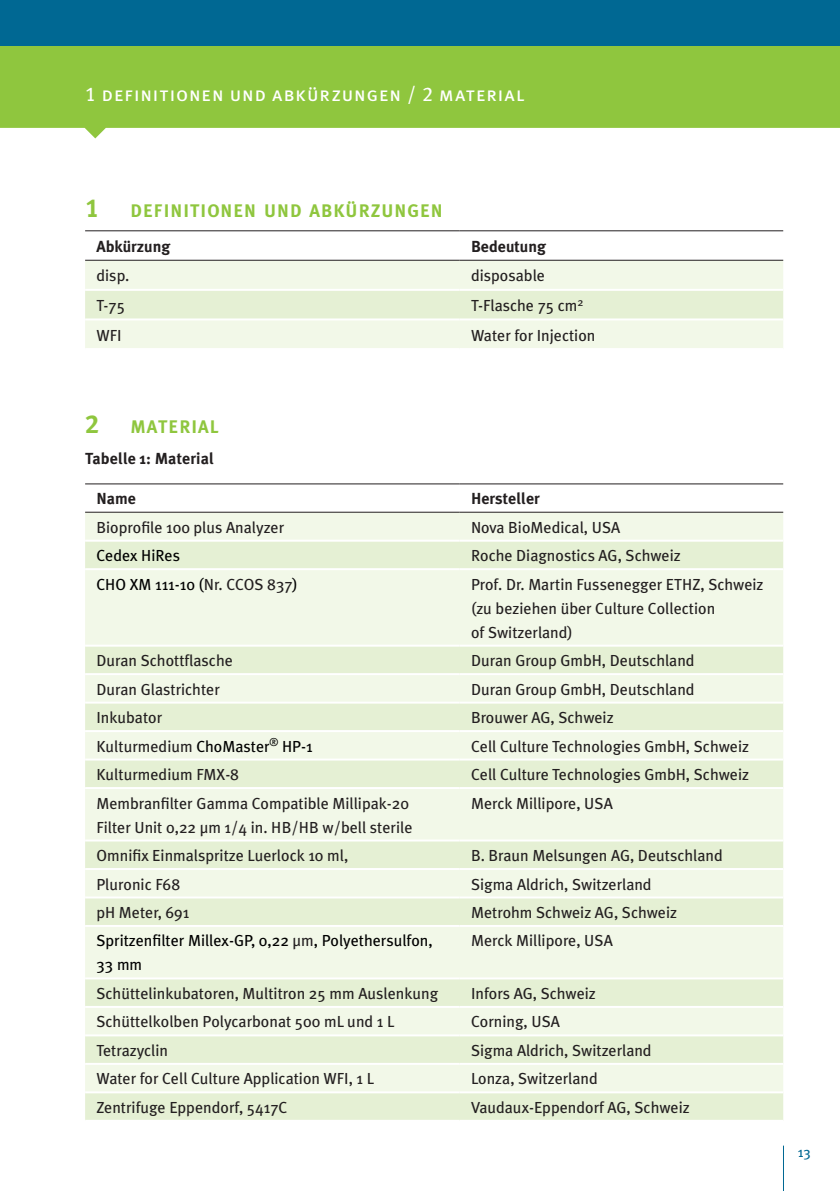
<style>
.page{position:relative;width:840px;height:1191px;background:#fff}
.page>*{position:absolute;margin:0;border:0;box-sizing:border-box;transform-origin:0 0}
.t1{font:20px "Meta Plus Book Caps";letter-spacing:.045em;color:#fff}
.t2{font:18.2px "Meta Plus Bold Caps";letter-spacing:.055em;color:#8fc63e}
.t3{font:16px/24px "Meta Plus";color:#231f20}
.t4{font:16px/24px "Meta Plus";color:#000}
.t5{font:700 16px "Meta Plus";color:#231f20}
.t6{font:14px "Meta Plus";color:#006893}
.s1{font-size:26px}
.s2{color:#231f20}
</style>
<div class="page">
<svg style="left:1px;top:45px;width:838px;height:93px;background:#99cb53"></svg>
<svg style="left:0;top:45px;width:1px;height:83px"></svg>
<div style="left:0;top:0;width:839px;height:45px;background:#006893"></div>
<hr style="left:782px;top:1145px;width:1px;height:46px;background:#006893">
<div style="left:85px;top:261px;width:697px;height:87px;background:#f2f8e8"></div>
<div style="left:85px;top:291px;width:697px;height:27px;background:#e5f0d4"></div>
<hr style="left:85px;top:289px;width:374px;height:2px;background:#fff">
<hr style="left:459px;top:289px;width:323px;height:2px;background:#fff">
<hr style="left:85px;top:318px;width:374px;height:2px;background:#fff">
<hr style="left:459px;top:318px;width:323px;height:2px;background:#fff">
<hr style="left:85px;top:230px;width:374px;height:1px;background:#231f20">
<hr style="left:459px;top:230px;width:323px;height:1px;background:#231f20">
<hr style="left:85px;top:260px;width:374px;height:1px;background:#231f20">
<hr style="left:459px;top:260px;width:323px;height:1px;background:#231f20">
<svg style="left:85px;top:484px;width:697px;height:28px"></svg>
<div style="left:85px;top:513px;width:697px;height:26px;background:#f2f8e8"></div>
<svg style="left:85px;top:541px;width:697px;height:578px;background:#ecf4df"></svg>
<hr style="left:85px;top:568px;width:374px;height:2px;background:#fff">
<hr style="left:459px;top:568px;width:323px;height:2px;background:#fff">
<hr style="left:85px;top:644px;width:374px;height:2px;background:#fff">
<hr style="left:459px;top:644px;width:323px;height:2px;background:#fff">
<hr style="left:85px;top:673px;width:374px;height:2px;background:#fff">
<hr style="left:459px;top:673px;width:323px;height:2px;background:#fff">
<hr style="left:85px;top:701px;width:374px;height:2px;background:#fff">
<hr style="left:459px;top:701px;width:323px;height:2px;background:#fff">
<hr style="left:85px;top:730px;width:374px;height:2px;background:#fff">
<hr style="left:459px;top:730px;width:323px;height:2px;background:#fff">
<hr style="left:85px;top:758px;width:374px;height:2px;background:#fff">
<hr style="left:459px;top:758px;width:323px;height:2px;background:#fff">
<hr style="left:85px;top:787px;width:374px;height:2px;background:#fff">
<hr style="left:459px;top:787px;width:323px;height:2px;background:#fff">
<hr style="left:85px;top:839px;width:374px;height:2px;background:#fff">
<hr style="left:459px;top:839px;width:323px;height:2px;background:#fff">
<hr style="left:85px;top:868px;width:374px;height:2px;background:#fff">
<hr style="left:459px;top:868px;width:323px;height:2px;background:#fff">
<hr style="left:85px;top:896px;width:374px;height:2px;background:#fff">
<hr style="left:459px;top:896px;width:323px;height:2px;background:#fff">
<hr style="left:85px;top:925px;width:374px;height:2px;background:#fff">
<hr style="left:459px;top:925px;width:323px;height:2px;background:#fff">
<hr style="left:85px;top:977px;width:374px;height:2px;background:#fff">
<hr style="left:459px;top:977px;width:323px;height:2px;background:#fff">
<hr style="left:85px;top:1006px;width:374px;height:2px;background:#fff">
<hr style="left:459px;top:1006px;width:323px;height:2px;background:#fff">
<hr style="left:85px;top:1034px;width:374px;height:2px;background:#fff">
<hr style="left:459px;top:1034px;width:323px;height:2px;background:#fff">
<hr style="left:85px;top:1062px;width:374px;height:2px;background:#fff">
<hr style="left:459px;top:1062px;width:323px;height:2px;background:#fff">
<hr style="left:85px;top:1091px;width:374px;height:2px;background:#fff">
<hr style="left:459px;top:1091px;width:323px;height:2px;background:#fff">
<hr style="left:85px;top:483px;width:374px;height:1px;background:#231f20">
<hr style="left:459px;top:483px;width:323px;height:1px;background:#231f20">
<hr style="left:85px;top:512px;width:374px;height:1px;background:#231f20">
<hr style="left:459px;top:512px;width:323px;height:1px;background:#231f20">
<p class="t1" style="left:85px;top:82px;width:440px">1 definitionen und abkürzungen / 2 material</p>
<p class="t2" style="left:85px;top:200px;width:359px"><span class="s1">1</span> DEFINITIONEN UND ABKÜRZUNGEN</p>
<p class="t5" style="left:96px;top:237px;width:75px">Abkürzung</p>
<p class="t5" style="left:471px;top:237px;width:76px">Bedeutung</p>
<p class="t3" style="left:96px;top:264px;width:34px">disp.</p>
<p class="t3" style="left:471px;top:264px;width:75px">disposable</p>
<p class="t3" style="left:96px;top:293px;width:30px">T-75</p>
<p class="t3" style="left:471px;top:293px;width:114px">T-Flasche 75 cm<sup>2</sup></p>
<p class="t3" style="left:96px;top:323px;width:27px">WFI</p>
<p class="t3" style="left:471px;top:323px;width:126px">Water for Injection</p>
<p class="t2" style="left:85px;top:416px;width:135px"><span class="s1">2</span> MATERIAL</p>
<p class="t5" style="left:85px;top:449px;width:130px">Tabelle 1: Material</p>
<p class="t5" style="left:96px;top:489px;width:41px">Name</p>
<p class="t5" style="left:471px;top:489px;width:70px">H ersteller</p>
<p class="t3" style="left:96px;top:515px;width:189px">Bioprofile 100 plus Analyzer</p>
<p class="t3" style="left:471px;top:515px;width:151px">Nova BioMedical, USA</p>
<p class="t4" style="left:96px;top:543px;width:85px">Cedex HiRes</p>
<p class="t3" style="left:471px;top:543px;width:211px">Roche Diagnostics AG, Schweiz</p>
<p class="t4" style="left:96px;top:572px;width:203px">CHO XM 111-10 (<span class="s2">Nr. CCOS 837</span>)</p>
<p class="t3" style="left:471px;top:572px;width:294px">Prof. Dr. Martin Fussenegger ETHZ, Schweiz (zu beziehen über Culture Collection<br>of Switzerland)</p>
<p class="t3" style="left:96px;top:648px;width:138px">Duran Schottflasche</p>
<p class="t3" style="left:471px;top:648px;width:225px">Duran Group GmbH, Deutschland</p>
<p class="t3" style="left:96px;top:677px;width:125px">Duran Glastrichter</p>
<p class="t3" style="left:471px;top:677px;width:225px">Duran Group GmbH, Deutschland</p>
<p class="t3" style="left:96px;top:705px;width:67px">Inkubator</p>
<p class="t3" style="left:471px;top:705px;width:144px">Brouwer AG, Schweiz</p>
<p class="t4" style="left:96px;top:734px;width:217px"><span class="s2">Kulturmedium</span> ChoMaster<sup>®</sup> HP-1</p>
<p class="t3" style="left:471px;top:734px;width:279px">Cell Culture Technologies GmbH, Schweiz</p>
<p class="t3" style="left:96px;top:762px;width:144px">Kulturmedium FMX-8</p>
<p class="t3" style="left:471px;top:762px;width:279px">Cell Culture Technologies GmbH, Schweiz</p>
<p class="t3" style="left:96px;top:791px;width:317px">Membranfilter Gamma Compatible Millipak-20<br>Filter Unit 0,22 µm 1/4 in. HB/HB w/bell sterile</p>
<p class="t3" style="left:471px;top:791px;width:143px">Merck Millipore, USA</p>
<p class="t3" style="left:96px;top:843px;width:253px">Omnifix Einmalspritze Luerlock 10 ml,</p>
<p class="t3" style="left:471px;top:843px;width:253px">B. Braun Melsungen AG, Deutschland</p>
<p class="t3" style="left:96px;top:872px;width:85px">Pluronic F68</p>
<p class="t3" style="left:471px;top:872px;width:182px">Sigma Aldrich, Switzerland</p>
<p class="t3" style="left:96px;top:900px;width:94px">pH Meter, 691</p>
<p class="t3" style="left:471px;top:900px;width:207px">Metrohm Schweiz AG, Schweiz</p>
<p class="t4" style="left:96px;top:928px;width:337px">Spritzenfilter Millex-GP, 0,22 <span class="s2">µm</span>, Polyethersulfon,<br>33 mm</p>
<p class="t3" style="left:471px;top:928px;width:143px">Merck Millipore, USA</p>
<p class="t3" style="left:96px;top:981px;width:343px">Schüttelinkubatoren, Multitron 25 mm Auslenkung</p>
<p class="t3" style="left:471px;top:981px;width:126px">Infors AG, Schweiz</p>
<p class="t3" style="left:96px;top:1009px;width:299px">Schüttelkolben Polycarbonat 500 mL und 1 L</p>
<p class="t3" style="left:471px;top:1009px;width:90px">Corning, USA</p>
<p class="t3" style="left:96px;top:1038px;width:73px">Tetrazyclin</p>
<p class="t3" style="left:471px;top:1038px;width:182px">Sigma Aldrich, Switzerland</p>
<p class="t3" style="left:96px;top:1066px;width:279px">Water for Cell Culture Application WFI, 1 L</p>
<p class="t3" style="left:471px;top:1066px;width:128px">Lonza, Switzerland</p>
<p class="t3" style="left:96px;top:1095px;width:192px">Zentrifuge Eppendorf, 5417C</p>
<p class="t3" style="left:471px;top:1095px;width:220px">Vaudaux-Eppendorf AG, Schweiz</p>
<p class="t6" style="left:797px;top:1143px;width:15px">13</p>
</div>
